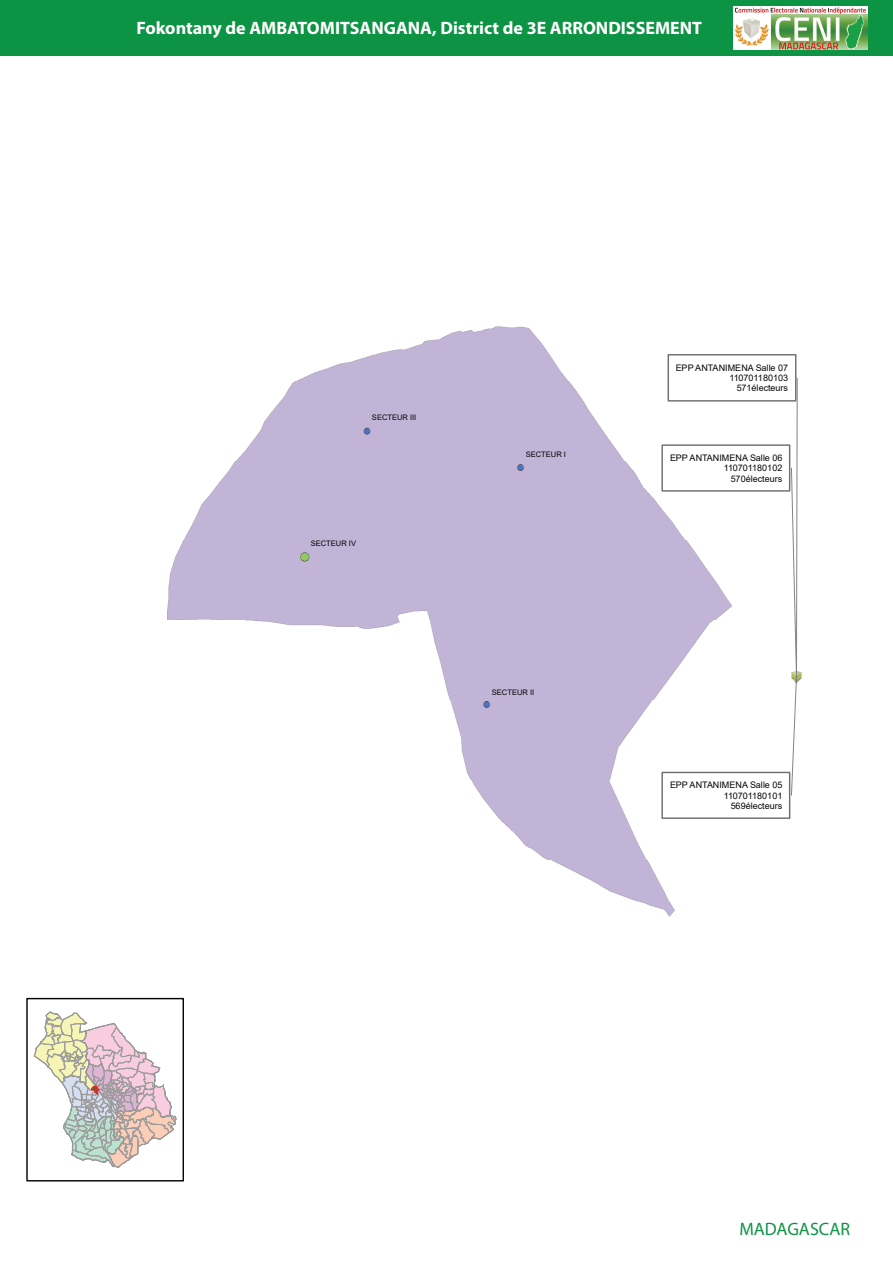
<style>
.page{position:relative;width:893px;height:1263px;background:#fff}
.page>*{position:absolute;margin:0;border:0;box-sizing:border-box;transform-origin:0 0}
.t1{font:700 18px "Myriad Pro";color:#fff}
.t2{font:18px "Myriad Pro";color:#0d9344}
.t3{font:9px/10.2px "Arial";letter-spacing:.005em;color:#050504;text-align:right}
.t4{font:7.5px "Arial";color:#050504}
</style>
<div class="page">
<div style="left:0;top:0;width:893px;height:56px;background:#0d9344"></div>
<img style="left:26px;top:326px;width:776px;height:856px">
<div style="left:662px;top:772px;width:128px;height:46px;background:#fff"></div>
<div style="left:661px;top:772px;width:129px;height:47px;border:1px solid #6f6e6f"></div>
<div style="left:662px;top:445px;width:128px;height:46px;background:#fff"></div>
<div style="left:661px;top:444px;width:129px;height:48px;border:1px solid #6f6e6f"></div>
<div style="left:668px;top:355px;width:128px;height:46px;background:#fff"></div>
<div style="left:668px;top:354px;width:128px;height:48px;border:1px solid #6f6e6f"></div>
<svg style="left:791px;top:377px;width:7px;height:419px"></svg>
<div style="left:27px;top:998px;width:156px;height:183px;background:#fff"></div>
<svg style="left:33px;top:1011px;width:144px;height:157px"></svg>
<div style="left:26px;top:998px;width:158px;height:183px;border:1px solid #050504"></div>
<img style="left:733px;top:7px;width:135px;height:43px">
<h1 class="t1" style="left:136px;top:16px;width:567px">Fokontany de AMBATOMITSANGANA, District de 3E ARRONDISSEMENT</h1>
<p class="t4" style="left:372px;top:412px;width:46px">SECTEUR III</p>
<p class="t4" style="left:311px;top:538px;width:47px">SECTEUR IV</p>
<p class="t4" style="left:526px;top:449px;width:42px">SECTEUR I</p>
<p class="t4" style="left:492px;top:687px;width:44px">SECTEUR II</p>
<p class="t3" style="left:676px;top:362px;width:114px">EPP ANTANIMENA Salle 07<br>110701180103<br>571électeurs</p>
<p class="t3" style="left:670px;top:453px;width:114px">EPP ANTANIMENA Salle 06<br>110701180102<br>570électeurs</p>
<p class="t3" style="left:670px;top:780px;width:114px">EPP ANTANIMENA Salle 05<br>110701180101<br>569électeurs</p>
<h1 class="t2" style="left:740px;top:1218px;width:112px">MADAGASCAR</h1>
</div>
